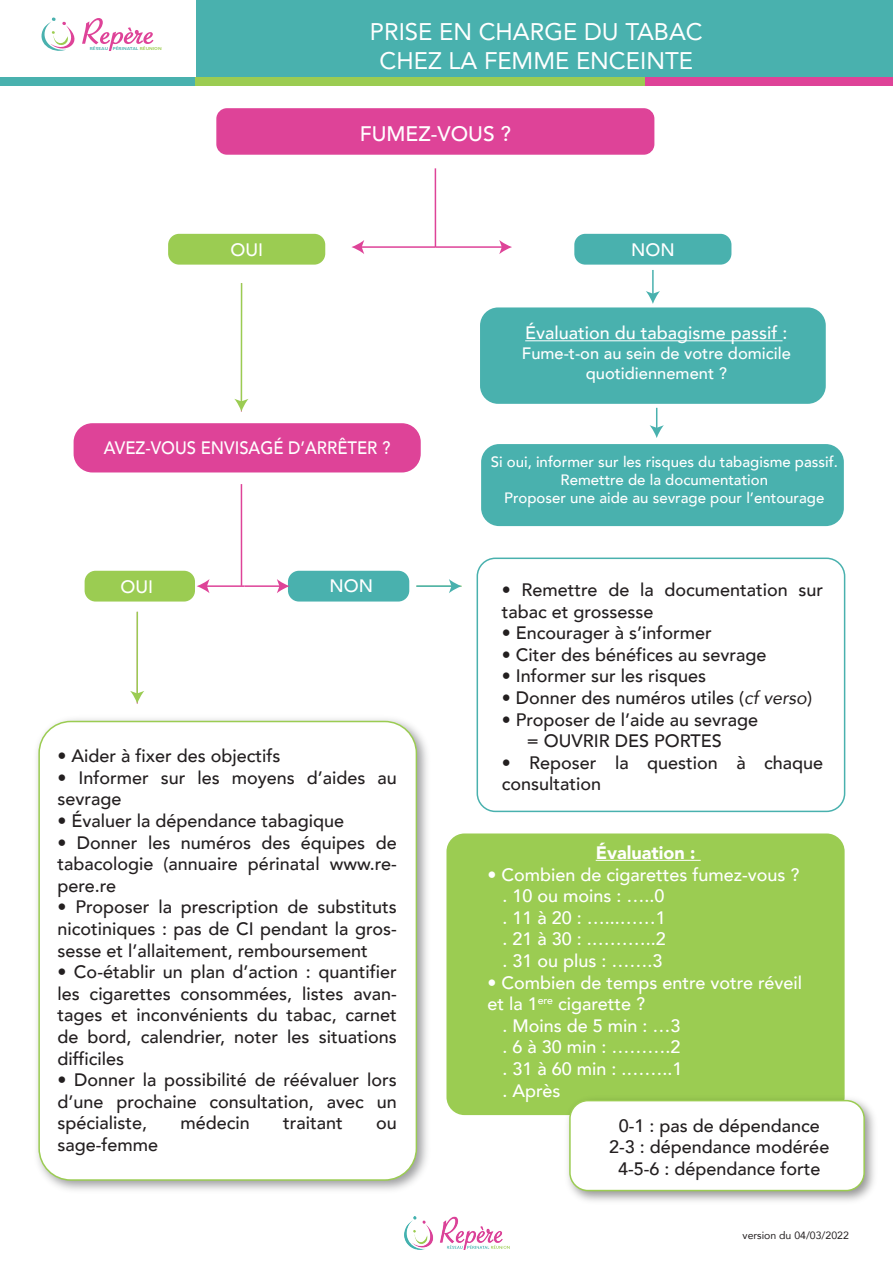
<style>
.page{position:relative;width:893px;height:1263px;background:#fff}
.page>*{position:absolute;margin:0;border:0;box-sizing:border-box;transform-origin:0 0}
.t1{font:24px/28.8px "Avenir";color:#fff;text-align:center}
.t2{font:500 21px "Avenir";color:#fff}
.t3{font:500 18px/21.6px "Avenir";color:#231f20}
.t4{font:500 18px/21.6px "Avenir";color:#fff}
.t5{font:500 18px "Avenir";color:#fff;scale:.93 1}
.t6{font:900 18px "Avenir";color:#fff}
.t7{font:500 16.5px/19.8px "Avenir";color:#fff;text-align:center}
.t8{font:500 15px/18px "Avenir";color:#fff;text-align:center}
.t9{font:10.5px "Avenir";color:#231f20}
.t10{font:500 4.65px "Iskra";color:#49b1ae;scale:1.13 1}
.s1{color:#9ccc50}
.s2{font-weight:400;font-style:italic}
</style>
<div class="page">
<div style="left:74px;top:424px;width:346px;height:48px;background:#de4398;border-radius:18px"></div>
<div style="left:74px;top:423px;width:347px;height:49px;border:2px solid #de4398;border-radius:18px"></div>
<div style="left:446px;top:833px;width:399px;height:282px;background:#9bcc52;border-radius:18px"></div>
<div style="left:217px;top:109px;width:437px;height:45px;background:#de4398;border-radius:10px"></div>
<div style="left:216px;top:108px;width:438px;height:47px;border:2px solid #de4398;border-radius:10px"></div>
<div style="left:196px;top:0;width:697px;height:77px;background:#49b1ae"></div>
<div style="left:642px;top:77px;width:251px;height:8px;background:#de4398"></div>
<div style="left:0;top:77px;width:320px;height:8px;background:#49b1ae"></div>
<div style="left:195px;top:77px;width:450px;height:8px;background:#9bcc52"></div>
<img style="left:37px;top:719px;width:390px;height:471px">
<div style="left:39px;top:721px;width:377px;height:459px;background:#fff;border-radius:32px"></div>
<div style="left:38px;top:721px;width:379px;height:460px;border:2px solid #9bcc52;border-radius:32px"></div>
<hr style="left:360px;top:246px;width:75px;height:2px;background:#de4398">
<svg style="left:351px;top:240px;width:13px;height:14px"></svg>
<hr style="left:241px;top:283px;width:1px;height:120px;background:#9bcc52">
<svg style="left:234px;top:399px;width:15px;height:13px"></svg>
<svg style="left:650px;top:408px;width:14px;height:30px"></svg>
<div style="left:480px;top:307px;width:346px;height:97px;background:#49b1ae;border-radius:18px"></div>
<hr style="left:525px;top:340px;width:258px;height:1px;background:#fff">
<div style="left:481px;top:444px;width:363px;height:82px;background:#49b1ae;border-radius:18px"></div>
<hr style="left:206px;top:585px;width:38px;height:2px;background:#de4398">
<svg style="left:197px;top:579px;width:13px;height:14px"></svg>
<svg style="left:41px;top:17px;width:113px;height:34px"></svg>
<div style="left:574px;top:234px;width:157px;height:31px;background:#49b1ae;border-radius:11px"></div>
<div style="left:168px;top:234px;width:157px;height:31px;background:#9bcc52;border-radius:11px"></div>
<div style="left:85px;top:571px;width:110px;height:30px;background:#9bcc52;border-radius:11px"></div>
<div style="left:288px;top:571px;width:121px;height:30px;background:#49b1ae;border-radius:11px"></div>
<hr style="left:652px;top:270px;width:2px;height:25px;background:#49b1ae">
<svg style="left:646px;top:291px;width:14px;height:13px"></svg>
<hr style="left:435px;top:246px;width:68px;height:2px;background:#de4398">
<svg style="left:499px;top:240px;width:13px;height:14px"></svg>
<hr style="left:435px;top:168px;width:1px;height:79px;background:#de4398">
<hr style="left:596px;top:860px;width:105px;height:1px;background:#fff">
<hr style="left:244px;top:585px;width:37px;height:2px;background:#de4398">
<svg style="left:277px;top:579px;width:13px;height:14px"></svg>
<hr style="left:241px;top:484px;width:1px;height:102px;background:#de4398">
<hr style="left:136px;top:612px;width:2px;height:83px;background:#9bcc52">
<svg style="left:130px;top:691px;width:14px;height:13px"></svg>
<div style="left:477px;top:557px;width:368px;height:255px;border:2px solid #49b1ae;border-radius:18px"></div>
<hr style="left:416px;top:585px;width:37px;height:2px;background:#49b1ae">
<svg style="left:449px;top:579px;width:13px;height:14px"></svg>
<img style="left:560px;top:1091px;width:314px;height:110px">
<div style="left:570px;top:1100px;width:294px;height:90px;background:#fff;border-radius:18px"></div>
<div style="left:569px;top:1100px;width:296px;height:91px;border:2px solid #9bcc52;border-radius:18px"></div>
<img style="left:405px;top:1216px;width:104px;height:33px">
<p class="t10" style="left:90px;top:45px;width:65px">RÉSEAU PÉRINATAL <span class="s1">RÉUNION</span></p>
<h1 class="t1" style="left:370px;top:17px;width:335px">PRISE EN CHARGE DU TABAC<br>CHEZ LA FEMME ENCEINTE</h1>
<p class="t2" style="left:360px;top:115px;width:153px">FUMEZ-VOUS ?</p>
<p class="t4" style="left:230px;top:238px;width:34px">OUI</p>
<p class="t4" style="left:631px;top:238px;width:45px">NON</p>
<p class="t4" style="left:525px;top:321px;width:264px">Évaluation du tabagisme passif :</p>
<p class="t7" style="left:522px;top:343px;width:271px">Fume-t-on au sein de votre domicile quotidiennement ?</p>
<p class="t5" style="left:104px;top:432px;width:310px">AVEZ-VOUS ENVISAGÉ D’ARRÊTER ?</p>
<p class="t8" style="left:491px;top:452px;width:349px">Si oui, informer sur les risques du tabagisme passif.<br>Remettre de la documentation<br>Proposer une aide au sevrage pour l’entourage</p>
<p class="t4" style="left:120px;top:575px;width:34px">OUI</p>
<p class="t4" style="left:330px;top:574px;width:45px">NON</p>
<p class="t3" style="left:502px;top:578px;width:323px">• Remettre de la documentation sur tabac et grossesse</p>
<p class="t3" style="left:502px;top:621px;width:212px">• Encourager à s’informer</p>
<p class="t3" style="left:502px;top:643px;width:266px">• Citer des bénéfices au sevrage</p>
<p class="t3" style="left:502px;top:664px;width:206px">• Informer sur les risques</p>
<p class="t3" style="left:502px;top:686px;width:312px">• Donner des numéros utiles (<span class="s2">cf verso</span>)</p>
<p class="t3" style="left:527px;top:707px;width:233px;text-indent:-25px">• Proposer de l’aide au sevrage = OUVRIR DES PORTES</p>
<p class="t3" style="left:502px;top:751px;width:323px">• Reposer la question à chaque consultation</p>
<p class="t3" style="left:57px;top:744px;width:225px">• Aider à fixer des objectifs</p>
<p class="t3" style="left:57px;top:766px;width:341px">• Informer sur les moyens d’aides au sevrage</p>
<p class="t3" style="left:57px;top:809px;width:288px">• Évaluer la dépendance tabagique</p>
<p class="t3" style="left:57px;top:831px;width:341px;text-align:justify">• Donner les numéros des équipes de tabacologie (annuaire périnatal www.re&shy;pere.re</p>
<p class="t3" style="left:57px;top:895px;width:341px;text-align:justify">• Proposer la prescription de substituts nicotiniques : pas de CI pendant la gros&shy;sesse et l’allaitement, remboursement</p>
<p class="t3" style="left:57px;top:960px;width:341px;text-align:justify">• Co-établir un plan d’action : quantifier les cigarettes consommées, listes avan&shy;tages et inconvénients du tabac, carnet de bord, calendrier, noter les situations difficiles</p>
<p class="t3" style="left:57px;top:1068px;width:341px;text-align:justify">• Donner la possibilité de réévaluer lors d’une prochaine consultation, avec un spécialiste,</p>
<p class="t6" style="left:596px;top:837px;width:101px">Évaluation :</p>
<p class="t4" style="left:502px;top:862px;width:299px;text-indent:-15px">• Combien de cigarettes fumez-vous ? . 10 ou moins : …..0<br>. 11 à 20 : …...……1<br>. 21 à 30 : .………..2<br>. 31 ou plus : …….3</p>
<p class="t4" style="left:487px;top:970px;width:316px">• Combien de temps entre votre réveil</p>
<p class="t4" style="left:487px;top:992px;width:159px">et la 1<sup>ere</sup> cigarette ?</p>
<p class="t4" style="left:502px;top:1014px;width:180px">. Moins de 5 min : …3</p>
<p class="t4" style="left:502px;top:1035px;width:180px">. 6 à 30 min : ……….2</p>
<p class="t4" style="left:502px;top:1057px;width:182px">. 31 à 60 min : .……..1</p>
<p class="t4" style="left:502px;top:1078px;width:60px">. Après</p>
<p class="t3" style="left:180px;top:1111px;width:71px">médecin</p>
<p class="t3" style="left:283px;top:1111px;width:61px">traitant</p>
<p class="t3" style="left:376px;top:1111px;width:22px">ou</p>
<p class="t3" style="left:609px;top:1114px;width:222px;text-align:center">0-1 : pas de dépendance<br>2-3 : dépendance modérée<br>4-5-6 : dépendance forte</p>
<p class="t3" style="left:57px;top:1133px;width:102px">sage-femme</p>
<p class="t9" style="left:743px;top:1227px;width:108px">version du 04/03/2022</p>
</div>
